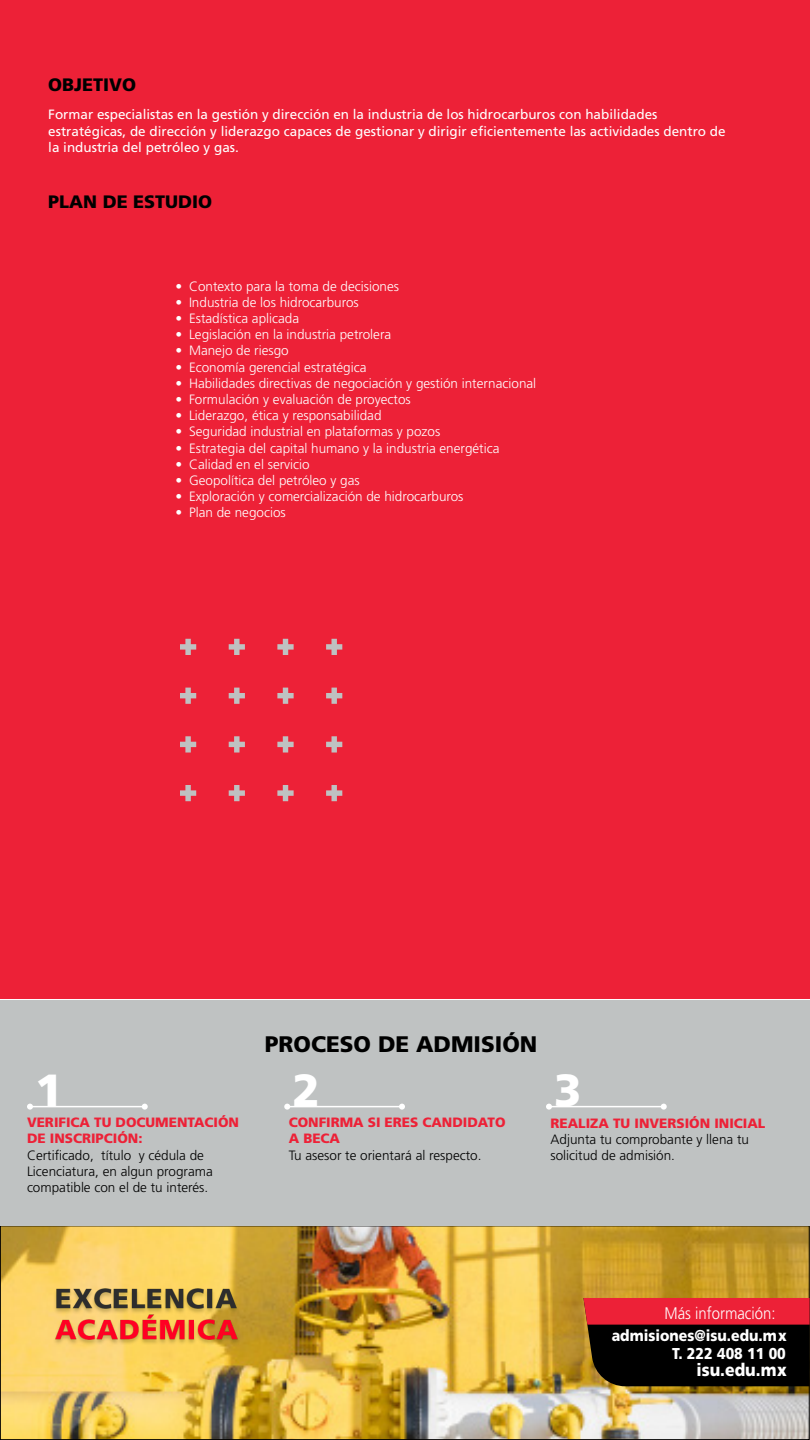
<style>
.page{position:relative;width:810px;height:1440px;background:#fff}
.page>*{position:absolute;margin:0;border:0;box-sizing:border-box;transform-origin:0 0}
.CARRERA{font:900 45px "Frutiger LT Std";color:#fff}
.TÍTULO_NEGRO{font:900 22.5px "Frutiger LT Std";color:#000}
.t1{font:900 18px "Frutiger LT Std";color:#000}
.t2{font:900 17.7px "Frutiger LT Std";color:#fff;scale:.89 1}
.t3{font:300 16.73px "Frutiger LT Std";color:#fff;scale:.89 1}
.t4{font:900 15.75px/17.7px "Frutiger LT Std";color:#fff;text-align:right;scale:.89 1}
.t5{font:300 13.5px "Frutiger LT Std";color:#fff}
.t6{font:13.5px/16.2px "Frutiger LT Std";color:#fff}
.PERFIL-3{font:300 13.5px/16.2px "Frutiger LT Std";color:#000}
.PERFIL-1{font:900 13.5px/16.2px "Frutiger LT Std";color:#ed2137}
</style>
<div class="page">
<img style="left:2px;top:1228px;width:806px;height:210px">
<div style="left:0;top:1226px;width:810px;height:214px;border:1px solid #000"></div>
<div style="left:0;top:0;width:810px;height:999px;background:#ed2137"></div>
<div style="left:0;top:1000px;width:810px;height:226px;background:#bfc2c2"></div>
<hr style="left:30px;top:1106px;width:115px;height:1px;background:#fff">
<svg style="left:142px;top:1104px;width:6px;height:6px"></svg>
<svg style="left:27px;top:1104px;width:6px;height:6px"></svg>
<hr style="left:287px;top:1106px;width:115px;height:1px;background:#fff">
<svg style="left:399px;top:1104px;width:6px;height:6px"></svg>
<svg style="left:284px;top:1104px;width:6px;height:6px"></svg>
<hr style="left:549px;top:1106px;width:115px;height:1px;background:#fff">
<svg style="left:661px;top:1104px;width:6px;height:6px"></svg>
<svg style="left:546px;top:1104px;width:6px;height:6px"></svg>
<img style="left:50px;top:1253px;width:195px;height:110px">
<svg style="left:180px;top:639px;width:16px;height:16px"></svg>
<svg style="left:229px;top:639px;width:16px;height:16px"></svg>
<svg style="left:277px;top:639px;width:17px;height:16px"></svg>
<svg style="left:326px;top:639px;width:16px;height:16px"></svg>
<svg style="left:180px;top:785px;width:16px;height:16px"></svg>
<svg style="left:180px;top:736px;width:16px;height:17px"></svg>
<svg style="left:180px;top:688px;width:16px;height:16px"></svg>
<svg style="left:229px;top:785px;width:16px;height:16px"></svg>
<svg style="left:229px;top:736px;width:16px;height:17px"></svg>
<svg style="left:229px;top:688px;width:16px;height:16px"></svg>
<svg style="left:277px;top:785px;width:17px;height:16px"></svg>
<svg style="left:277px;top:736px;width:17px;height:17px"></svg>
<svg style="left:277px;top:688px;width:17px;height:16px"></svg>
<svg style="left:326px;top:785px;width:16px;height:16px"></svg>
<svg style="left:326px;top:736px;width:16px;height:17px"></svg>
<svg style="left:326px;top:688px;width:16px;height:16px"></svg>
<svg style="left:583px;top:1298px;width:227px;height:88px;background:#4e0f12"></svg>
<p class="t1" style="left:48px;top:73px;width:90px">OBJETIVO</p>
<p class="t6" style="left:48px;top:107px;width:679px">Formar especialistas en la gestión y dirección en la industria de los hidrocarburos con habilidades estratégicas, de dirección y liderazgo capaces de gestionar y dirigir eficientemente las actividades dentro de la industria del petróleo y gas.</p>
<p class="t1" style="left:48px;top:190px;width:166px">PLAN DE ESTUDIO</p>
<p class="t5" style="left:176px;top:278px;width:225px">• Contexto para la toma de decisiones</p>
<p class="t5" style="left:176px;top:295px;width:185px">• Industria de los hidrocarburos</p>
<p class="t5" style="left:176px;top:311px;width:125px">• Estadística aplicada</p>
<p class="t5" style="left:176px;top:327px;width:217px">• Legislación en la industria petrolera</p>
<p class="t5" style="left:176px;top:343px;width:115px">• Manejo de riesgo</p>
<p class="t5" style="left:176px;top:359px;width:192px">• Economía gerencial estratégica</p>
<p class="t5" style="left:176px;top:376px;width:362px">• Habilidades directivas de negociación y gestión internacional</p>
<p class="t5" style="left:176px;top:392px;width:237px">• Formulación y evaluación de proyectos</p>
<p class="t5" style="left:176px;top:408px;width:208px">• Liderazgo, ética y responsabilidad</p>
<p class="t5" style="left:176px;top:424px;width:266px">• Seguridad industrial en plataformas y pozos</p>
<p class="t5" style="left:176px;top:440px;width:326px">• Estrategia del capital humano y la industria energética</p>
<p class="t5" style="left:176px;top:457px;width:136px">• Calidad en el servicio</p>
<p class="t5" style="left:176px;top:473px;width:186px">• Geopolítica del petróleo y gas</p>
<p class="t5" style="left:176px;top:489px;width:290px">• Exploración y comercialización de hidrocarburos</p>
<p class="t5" style="left:176px;top:505px;width:112px">• Plan de negocios</p>
<p class="TÍTULO_NEGRO" style="left:265px;top:1031px;width:274px">PROCESO DE ADMISIÓN</p>
<p class="CARRERA" style="left:35px;top:1063px;width:29px">1</p>
<p class="CARRERA" style="left:292px;top:1063px;width:29px">2</p>
<p class="CARRERA" style="left:554px;top:1063px;width:29px">3</p>
<p class="PERFIL-1" style="left:27px;top:1114px;width:214px">VERIFICA TU DOCUMENTACIÓN<br>DE INSCRIPCIÓN:</p>
<p class="PERFIL-3" style="left:27px;top:1147px;width:187px">Certificado, título y cédula de<br>Licenciatura, en algun programa compatible con el de tu interés.</p>
<p class="PERFIL-1" style="left:289px;top:1114px;width:218px">CONFIRMA SI ERES CANDIDATO<br>A BECA</p>
<p class="PERFIL-3" style="left:289px;top:1147px;width:194px">Tu asesor te orientará al respecto.</p>
<p class="PERFIL-1" style="left:550px;top:1115px;width:216px">REALIZA TU INVERSIÓN INICIAL</p>
<p class="PERFIL-3" style="left:550px;top:1132px;width:200px">Adjunta tu comprobante y llena tu solicitud de admisión.</p>
<p class="t3" style="left:665px;top:1304px;width:126px">Más información:</p>
<p class="t4" style="left:612px;top:1327px;width:198px">admisiones@isu.edu.mx<br>T. 222 408 11 00</p>
<h3 class="t2" style="left:697px;top:1360px;width:103px">isu.edu.mx</h3>
</div>
